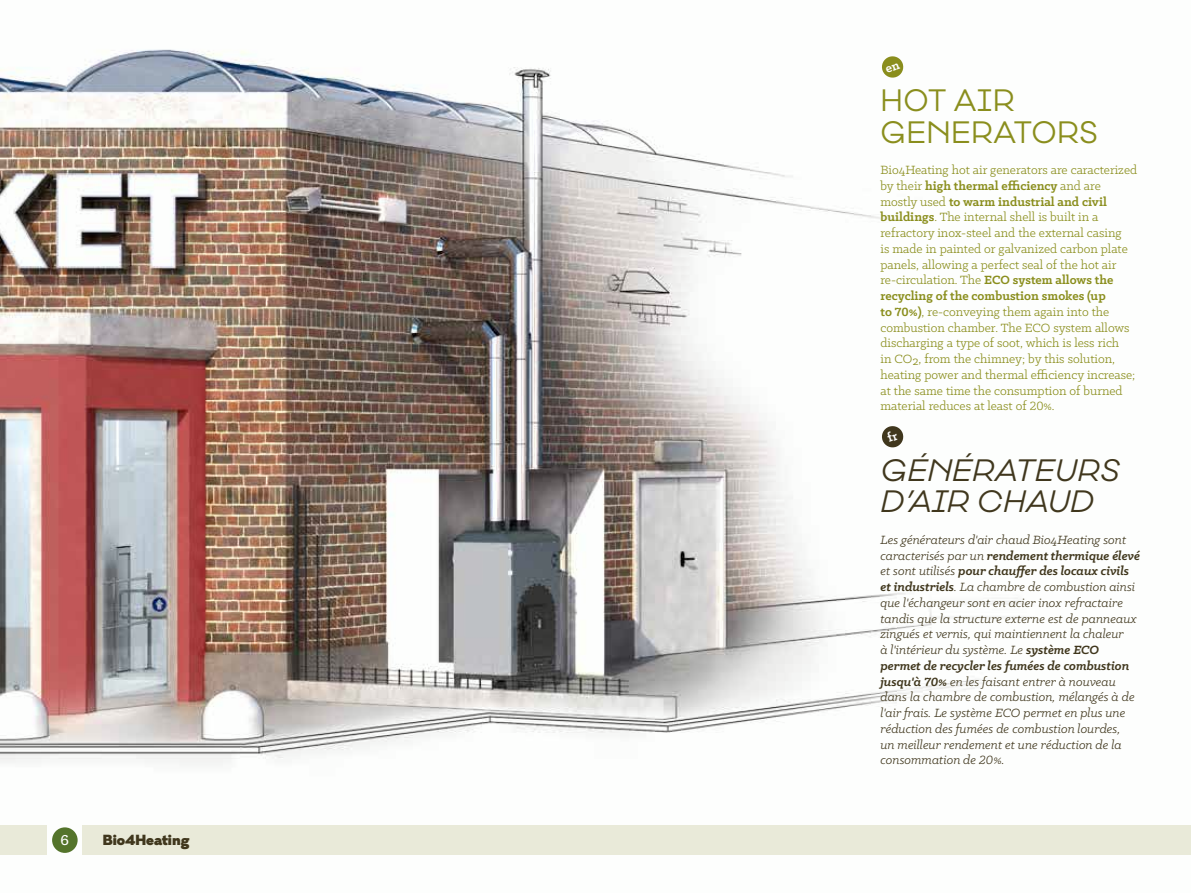
<style>
.page{position:relative;width:1191px;height:893px;background:#fff}
.page>*{position:absolute;margin:0;border:0;box-sizing:border-box;transform-origin:0 0}
.t1{font:italic 28.5px/31.5px "Galano Classic Alt";letter-spacing:.01em;color:#40371d}
.t2{font:28.5px/31.5px "Galano Classic Alt";letter-spacing:.01em;color:#8a8e1d}
.t3{font:500 16.5px "Klinic Slab";color:#fff}
.t4{font:13.5px/15.8px "Klinic Slab";color:#8a8e1d}
.t5{font:italic 13.5px/15.8px "Klinic Slab";color:#40371d}
.t6{font:900 13.5px "Galano Classic";color:#40371d}
.s1{font-weight:700}
</style>
<div class="page">
<img style="left:0;top:49px;width:1191px;height:804px">
<div style="left:82px;top:826px;width:1109px;height:29px;background:#e9ead9"></div>
<div style="left:0;top:826px;width:47px;height:29px;background:#e9ead9"></div>
<div style="left:52px;top:827px;width:26px;height:26px;background:#54742b;border-radius:50%"></div>
<svg style="left:880px;top:55px;width:24px;height:24px"></svg>
<svg style="left:880px;top:425px;width:24px;height:24px"></svg>
<p class="t3" style="left:61px;top:829px;width:10px">6</p>
<p class="t6" style="left:103px;top:830px;width:88px">Bio4Heating</p>
<h1 class="t2" style="left:880px;top:85px;width:219px">HOT AIR<br>GENERATORS</h1>
<p class="t4" style="left:880px;top:162px;width:258px">Bio4Heating hot air generators are caracterized by their <span class="s1">high thermal efficiency</span> and are mostly used <span class="s1">to warm industrial and civil buildings</span>. The internal shell is built in a refractory inox-steel and the external casing<br>is made in painted or galvanized carbon plate panels, allowing a perfect seal of the hot air re-circulation. The <span class="s1">ECO system allows the recycling of the combustion smokes (up<br>to 70%)</span>, re-conveying them again into the combustion chamber. The ECO system allows discharging a type of soot, which is less rich<br>in CO2, from the chimney; by this solution, heating power and thermal efficiency increase; at the same time the consumption of burned material reduces at least of 20%.</p>
<h1 class="t1" style="left:880px;top:455px;width:240px">GÉNÉRATEURS<br>D’AIR CHAUD</h1>
<p class="t5" style="left:880px;top:531px;width:261px">Les générateurs d'air chaud Bio4Heating sont caracterisés par un <span class="s1">rendement thermique élevé </span>et sont utilisés <span class="s1">pour chauffer des locaux civils et industriels</span>. La chambre de combustion ainsi que l'échangeur sont en acier inox refractaire tandis que la structure externe est de panneaux zingués et vernis, qui maintiennent la chaleur<br>à l'intérieur du système. Le <span class="s1">système ECO permet de recycler les fumées de combustion jusqu'à 70%</span> en les faisant entrer à nouveau dans la chambre de combustion, mélangés à de l'air frais. Le système ECO permet en plus une réduction des fumées de combustion lourdes,<br>un meilleur rendement et une réduction de la consommation de 20%.</p>
</div>
